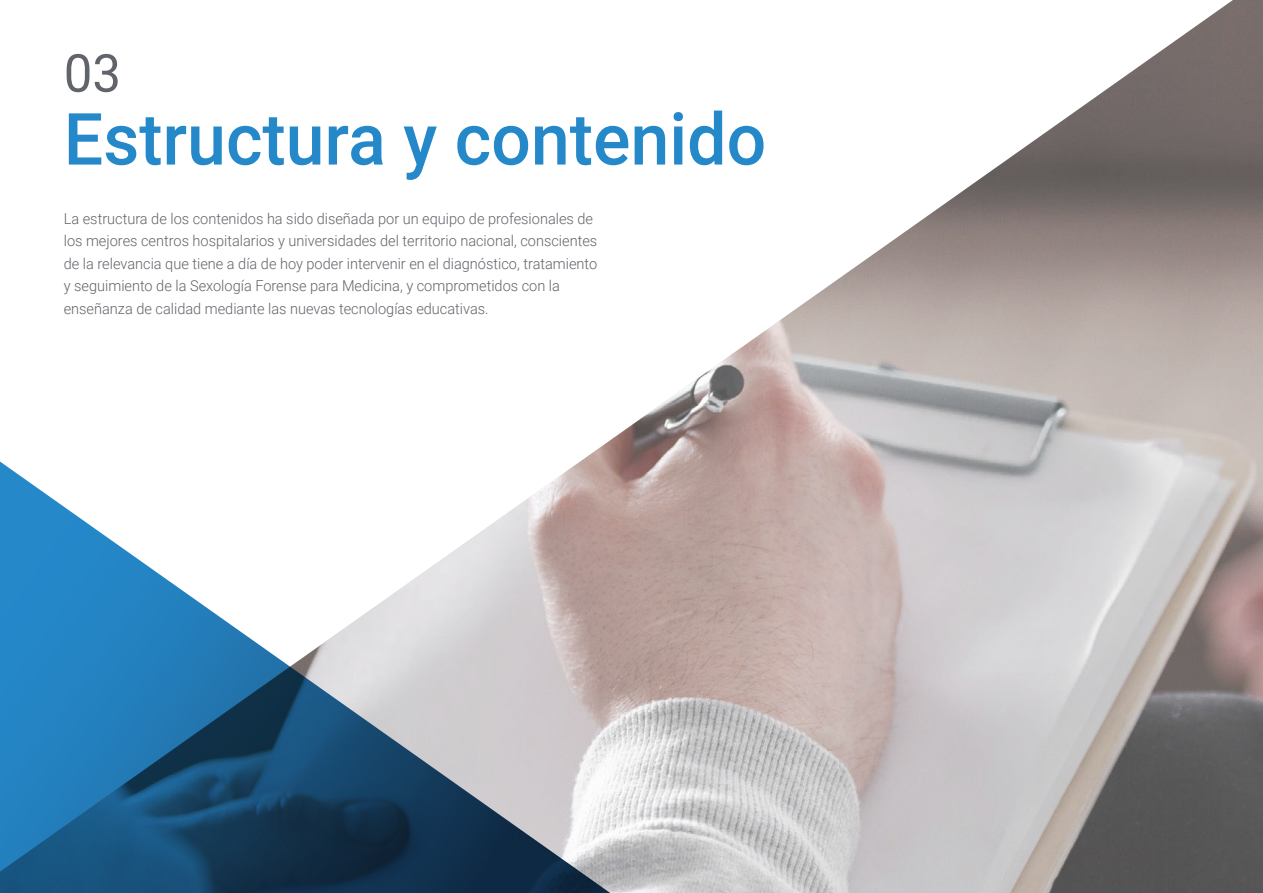
<style>
.page{position:relative;width:1263px;height:893px;background:#fff}
.page>*{position:absolute;margin:0;border:0;box-sizing:border-box;transform-origin:0 0}
.t1{font:500 72px "Roboto";color:#2488c9}
.t2{font:52.5px "Roboto";color:#61646a}
.t3{font:300 15px/22.5px "Roboto";color:#61646a}
</style>
<div class="page">
<img style="left:602px;top:0;width:661px;height:893px">
<svg style="left:0;top:446px;width:640px;height:447px"></svg>
<h2 class="t2" style="left:64px;top:36px;width:59px">03</h2>
<h1 class="t1" style="left:64px;top:89px;width:704px">Estructura y contenido</h1>
<p class="t3" style="left:64px;top:207px;width:535px">La estructura de los contenidos ha sido diseñada por un equipo de profesionales de los mejores centros hospitalarios y universidades del territorio nacional, conscientes de la relevancia que tiene a día de hoy poder intervenir en el diagnóstico, tratamiento y seguimiento de la Sexología Forense para Medicina, y comprometidos con la enseñanza de calidad mediante las nuevas tecnologías educativas.</p>
</div>
